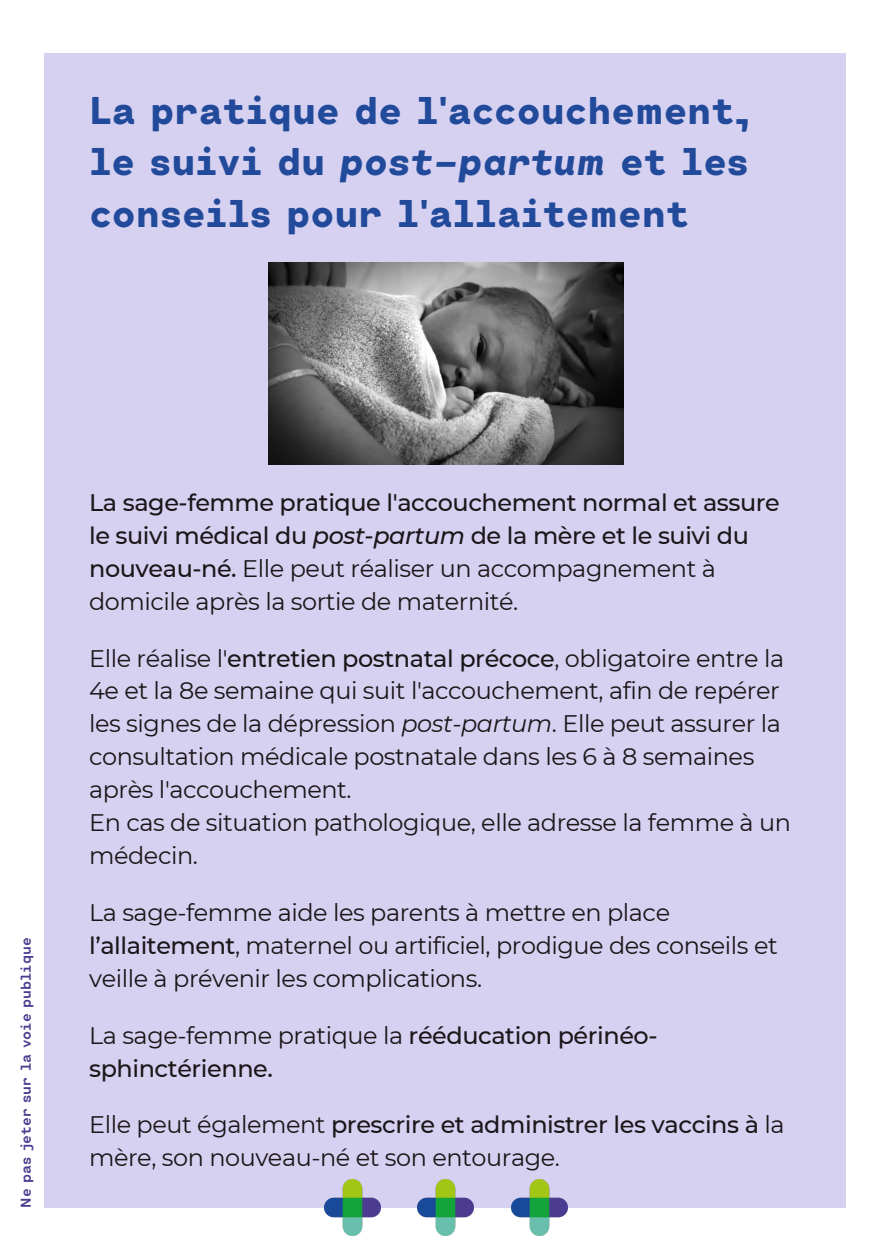
<style>
.page{position:relative;width:892px;height:1258px;background:#fff}
.page>*{position:absolute;margin:0;border:0;box-sizing:border-box;transform-origin:0 0}
.t1{font:800 38.7px/51.6px "Cartograph Sans CF";letter-spacing:-.02em;color:#224a9a;text-align:justify}
.t2{font:24px/33px "Montserrat";letter-spacing:-.02em;color:#1b1619}
.t3{font:500 24px/33px "Montserrat";letter-spacing:-.02em;color:#1b1619}
.t4{font:700 14.1px "Cartograph Sans CF";color:#4b3c90}
.s1{font-style:italic}
.s2{font-weight:400}
.s3{font-weight:500}
</style>
<div class="page">
<div style="left:45px;top:54px;width:800px;height:1153px;background:#d7d1f1"></div>
<img style="left:417px;top:1179px;width:56px;height:56px">
<img style="left:324px;top:1179px;width:56px;height:56px">
<img style="left:511px;top:1179px;width:56px;height:56px">
<img style="left:268px;top:263px;width:355px;height:202px">
<p class="t1" style="left:89px;top:82px;width:662px">La pratique de l'accouchement, le suivi du <span class="s1">post-partum</span> et les conseils pour l'allaitement</p>
<p class="t4" style="left:17px;top:1207px;width:272px;rotate:-90deg">Ne pas jeter sur la voie publique</p>
<p class="t3" style="left:89px;top:486px;width:692px">La sage-femme pratique l'accouchement normal et assure le suivi médical du <span class="s1">post-partum</span> de la mère et le suivi du nouveau-né. <span class="s2">Elle peut réaliser un accompagnement à domicile après la sortie de maternité.</span></p>
<p class="t2" style="left:89px;top:641px;width:696px">Elle réalise l'<span class="s3">entretien postnatal précoce</span>, obligatoire entre la 4e et la 8e semaine qui suit l'accouchement, afin de repérer les signes de la dépression <span class="s1">post-partum</span>. Elle peut assurer la consultation médicale postnatale dans les 6 à 8 semaines après l'accouchement.</p>
<p class="t2" style="left:89px;top:806px;width:703px">En cas de situation pathologique, elle adresse la femme à un médecin.</p>
<p class="t2" style="left:89px;top:896px;width:690px">La sage-femme aide les parents à mettre en place <span class="s3">l’allaitement</span>, maternel ou artificiel, prodigue des conseils et veille à prévenir les complications.</p>
<p class="t3" style="left:89px;top:1018px;width:570px"><span class="s2">La sage-femme pratique la</span> rééducation périnéo&shy;sphinctérienne.</p>
<p class="t2" style="left:89px;top:1108px;width:696px">Elle peut également <span class="s3">prescrire et administrer les vaccins à</span> la mère, son nouveau-né et son entourage.</p>
</div>
